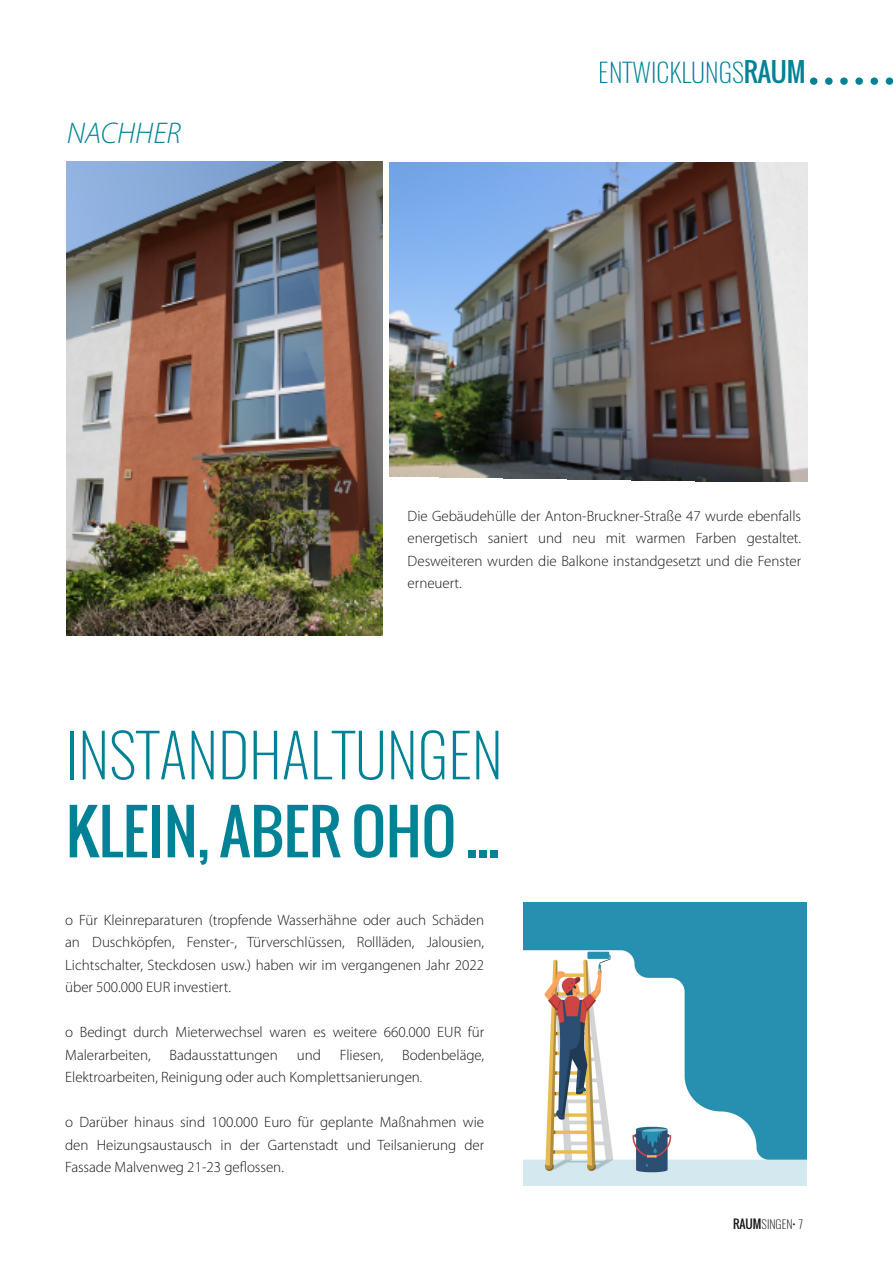
<style>
.page{position:relative;width:893px;height:1263px;background:#fff}
.page>*{position:absolute;margin:0;border:0;box-sizing:border-box;transform-origin:0 0}
.t1{font:200 60px "Oswald";color:#008296}
.t2{font:60px "Oswald";color:#008296}
.t3{font:italic 300 30px "Myriad Pro";color:#008296}
.t4{font:200 26.25px "Oswald";color:#008296}
.t5{font:300 15px/22.5px "Myriad Pro";letter-spacing:-.005em;color:#181715;text-align:justify}
.t6{font:200 12px "Oswald";letter-spacing:-.005em;color:#181715}
.s1{font-weight:400}
.s2{font-size:13.5px}
</style>
<div class="page">
<img style="left:524px;top:902px;width:283px;height:283px">
<svg style="left:813px;top:77px;width:80px;height:8px"></svg>
<img style="left:389px;top:162px;width:418px;height:320px">
<img style="left:67px;top:161px;width:315px;height:474px">
<h2 class="t3" style="left:67px;top:121px;width:116px">NACHHER</h2>
<h3 class="t4" style="left:599px;top:54px;width:209px">ENTWICKLUNGS<span class="s1">RAUM</span></h3>
<p class="t5" style="left:408px;top:506px;width:395px">Die Gebäudehülle der Anton-Bruckner-Straße 47 wurde ebenfalls energetisch saniert und neu mit warmen Farben gestaltet.<br>Desweiteren wurden die Balkone instandgesetzt und die Fenster erneuert.</p>
<h1 class="t1" style="left:66px;top:714px;width:438px">INSTANDHALTUNGEN</h1>
<h1 class="t2" style="left:66px;top:786px;width:436px">KLEIN, ABER OHO ...</h1>
<p class="t5" style="left:65px;top:909px;width:420px">o Für Kleinreparaturen (tropfende Wasserhähne oder auch Schäden an Duschköpfen, Fenster-, Türverschlüssen, Rollläden, Jalousien, Lichtschalter, Steckdosen usw.) haben wir im vergangenen Jahr 2022 über 500.000 EUR investiert.</p>
<p class="t5" style="left:65px;top:1022px;width:420px">o Bedingt durch Mieterwechsel waren es weitere 660.000 EUR für<br>Malerarbeiten,</p>
<p class="t5" style="left:65px;top:1044px;width:420px;text-indent:337px">Bodenbeläge,<br>Elektroarbeiten, Reinigung oder auch Komplettsanierungen<span class="s2">.</span></p>
<p class="t5" style="left:65px;top:1112px;width:420px">o Darüber hinaus sind 100.000 Euro für geplante Maßnahmen wie den Heizungsaustausch in der Gartenstadt und Teilsanierung der Fassade Malvenweg 21-23 geflossen.</p>
<p class="t5" style="left:170px;top:1044px;width:110px">Badausstattungen</p>
<p class="t5" style="left:297px;top:1044px;width:26px">und</p>
<p class="t5" style="left:340px;top:1044px;width:45px">Fliesen,</p>
<p class="t6" style="left:733px;top:1215px;width:72px"><span class="s1">RAUM</span>SINGEN• 7</p>
</div>
